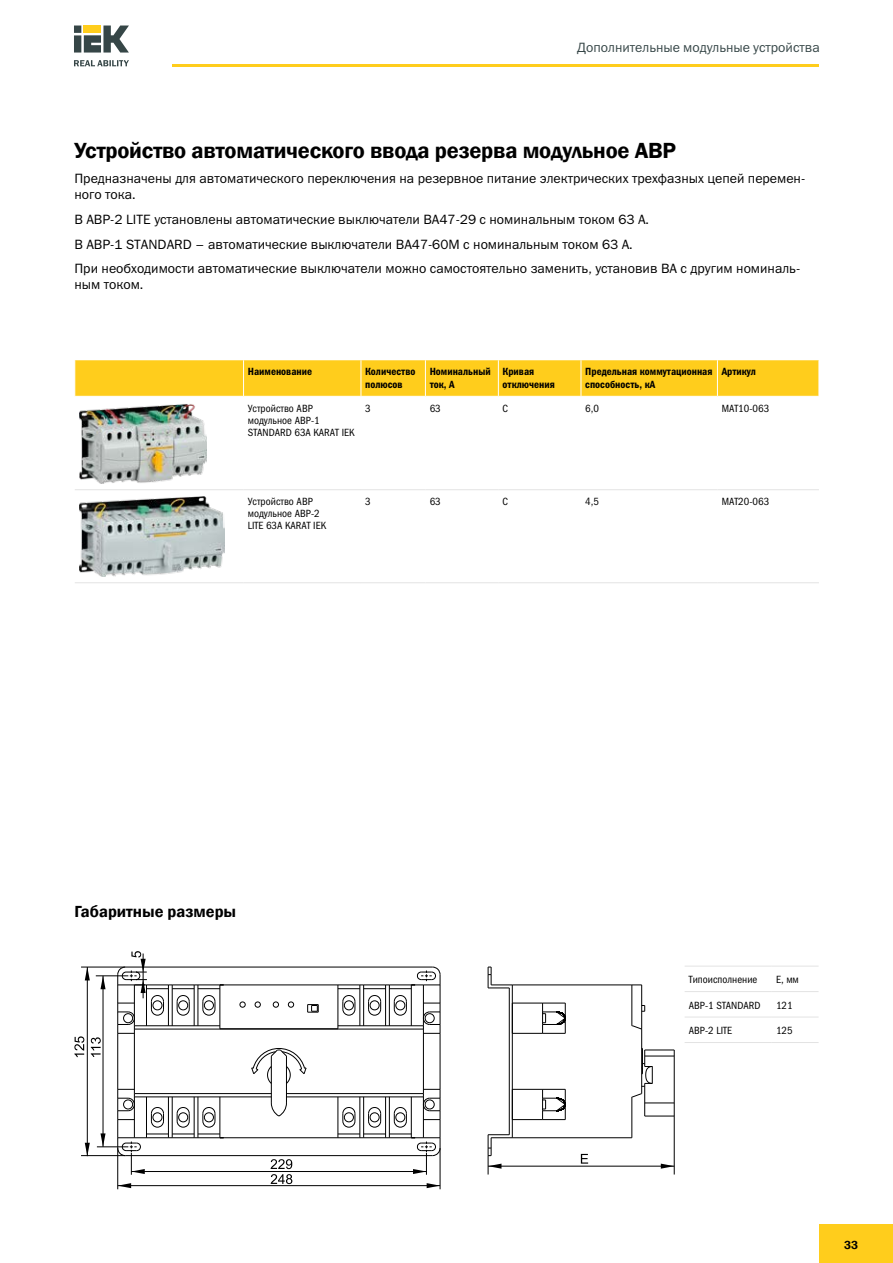
<style>
.page{position:relative;width:893px;height:1263px;background:#fff}
.page>*{position:absolute;margin:0;border:0;box-sizing:border-box;transform-origin:0 0}
.t1{font:600 22.5px "Franklin Gothic";letter-spacing:-.01em;color:#000}
.t2{font:600 16.5px "Franklin Gothic";color:#000}
.t3{font:13.5px/24.8px "Franklin Gothic Book C";color:#000}
.t4{font:13.5px "Franklin Gothic Book C";color:#364647}
.t5{font:600 12px "Franklin Gothic";color:#000}
.t6{font:10.5px/12px "Franklin Gothic Book Cond C";color:#000}
.t7{font:10.5px/12.6px "Franklin Gothic Demi Cond C";color:#000}
</style>
<div class="page">
<div style="left:819px;top:1225px;width:74px;height:38px;background:#ffcd1c"></div>
<hr style="left:172px;top:64px;width:647px;height:2px;background:#ffcd1c">
<svg style="left:74px;top:26px;width:55px;height:27px"></svg>
<svg style="left:74px;top:60px;width:55px;height:6px"></svg>
<hr style="left:81px;top:967px;width:44px;height:1px;background:#000">
<hr style="left:81px;top:1155px;width:44px;height:1px;background:#000">
<hr style="left:87px;top:967px;width:1px;height:189px;background:#000">
<svg style="left:85px;top:967px;width:5px;height:13px"></svg>
<svg style="left:85px;top:1143px;width:5px;height:13px"></svg>
<hr style="left:96px;top:975px;width:30px;height:1px;background:#000">
<hr style="left:103px;top:976px;width:1px;height:171px;background:#000">
<svg style="left:100px;top:976px;width:6px;height:13px"></svg>
<hr style="left:131px;top:1171px;width:295px;height:1px;background:#000">
<hr style="left:117px;top:1148px;width:1px;height:41px;background:#000">
<hr style="left:440px;top:1148px;width:1px;height:41px;background:#000">
<hr style="left:118px;top:1185px;width:322px;height:1px;background:#000">
<svg style="left:118px;top:1183px;width:13px;height:5px"></svg>
<svg style="left:427px;top:1183px;width:13px;height:5px"></svg>
<hr style="left:674px;top:1116px;width:1px;height:58px;background:#000">
<hr style="left:488px;top:1166px;width:186px;height:1px;background:#000">
<svg style="left:661px;top:1163px;width:13px;height:6px"></svg>
<svg style="left:74px;top:1036px;width:10px;height:21px"></svg>
<svg style="left:91px;top:1037px;width:10px;height:20px"></svg>
<svg style="left:271px;top:1159px;width:21px;height:25px"></svg>
<svg style="left:581px;top:1154px;width:7px;height:9px"></svg>
<hr style="left:512px;top:985px;width:1px;height:153px;background:#000">
<hr style="left:509px;top:988px;width:1px;height:147px;background:#000">
<svg style="left:488px;top:1134px;width:24px;height:40px"></svg>
<svg style="left:488px;top:967px;width:24px;height:22px"></svg>
<hr style="left:512px;top:1089px;width:31px;height:1px;background:#000">
<hr style="left:512px;top:1119px;width:31px;height:1px;background:#000">
<hr style="left:512px;top:1033px;width:31px;height:1px;background:#000">
<hr style="left:512px;top:1003px;width:31px;height:1px;background:#000">
<svg style="left:542px;top:1089px;width:24px;height:31px"></svg>
<svg style="left:542px;top:1003px;width:24px;height:31px"></svg>
<hr style="left:512px;top:985px;width:120px;height:1px;background:#000">
<hr style="left:632px;top:985px;width:1px;height:41px;background:#000">
<hr style="left:641px;top:1029px;width:1px;height:64px;background:#000">
<hr style="left:632px;top:1097px;width:1px;height:41px;background:#000">
<hr style="left:512px;top:1137px;width:120px;height:1px;background:#000">
<hr style="left:641px;top:985px;width:1px;height:44px;background:#000">
<svg style="left:632px;top:1025px;width:10px;height:5px"></svg>
<svg style="left:632px;top:1048px;width:43px;height:69px"></svg>
<svg style="left:642px;top:1005px;width:3px;height:7px"></svg>
<hr style="left:440px;top:1033px;width:1px;height:56px;background:#000">
<hr style="left:117px;top:1033px;width:1px;height:56px;background:#000">
<hr style="left:125px;top:967px;width:307px;height:1px;background:#000">
<hr style="left:125px;top:1155px;width:307px;height:1px;background:#000">
<hr style="left:271px;top:1056px;width:1px;height:47px;background:#000">
<hr style="left:286px;top:1056px;width:1px;height:47px;background:#000">
<svg style="left:271px;top:1102px;width:16px;height:14px"></svg>
<svg style="left:251px;top:1048px;width:56px;height:36px"></svg>
<hr style="left:220px;top:985px;width:118px;height:1px;background:#000">
<svg style="left:255px;top:1002px;width:6px;height:5px"></svg>
<svg style="left:288px;top:1002px;width:6px;height:5px"></svg>
<svg style="left:273px;top:1002px;width:6px;height:5px"></svg>
<svg style="left:307px;top:1004px;width:12px;height:9px"></svg>
<svg style="left:240px;top:1002px;width:5px;height:5px"></svg>
<hr style="left:220px;top:1028px;width:118px;height:1px;background:#000">
<hr style="left:134px;top:1093px;width:137px;height:1px;background:#000">
<hr style="left:286px;top:1093px;width:137px;height:1px;background:#000">
<hr style="left:286px;top:1097px;width:137px;height:1px;background:#000">
<hr style="left:134px;top:1097px;width:137px;height:1px;background:#000">
<hr style="left:134px;top:1029px;width:289px;height:1px;background:#000">
<hr style="left:134px;top:1029px;width:1px;height:64px;background:#000">
<hr style="left:423px;top:1029px;width:1px;height:64px;background:#000">
<hr style="left:220px;top:1137px;width:118px;height:1px;background:#000">
<svg style="left:338px;top:967px;width:103px;height:67px"></svg>
<svg style="left:97px;top:1089px;width:127px;height:86px"></svg>
<svg style="left:338px;top:1089px;width:103px;height:86px"></svg>
<svg style="left:117px;top:951px;width:107px;height:83px"></svg>
<svg style="left:75px;top:360px;width:744px;height:36px;background:#ffcd1f"></svg>
<hr style="left:243px;top:360px;width:1px;height:36px;background:#fff">
<hr style="left:361px;top:360px;width:1px;height:36px;background:#fff">
<hr style="left:425px;top:360px;width:1px;height:36px;background:#fff">
<hr style="left:498px;top:360px;width:1px;height:36px;background:#fff">
<hr style="left:581px;top:360px;width:1px;height:36px;background:#fff">
<hr style="left:717px;top:360px;width:1px;height:36px;background:#fff">
<hr style="left:75px;top:489px;width:169px;height:1px;background:#e3e3e3">
<hr style="left:244px;top:489px;width:117px;height:1px;background:#e3e3e3">
<hr style="left:361px;top:489px;width:64px;height:1px;background:#e3e3e3">
<hr style="left:425px;top:489px;width:73px;height:1px;background:#e3e3e3">
<hr style="left:498px;top:489px;width:83px;height:1px;background:#e3e3e3">
<hr style="left:581px;top:489px;width:136px;height:1px;background:#e3e3e3">
<hr style="left:717px;top:489px;width:102px;height:1px;background:#e3e3e3">
<hr style="left:75px;top:582px;width:169px;height:1px;background:#e3e3e3">
<hr style="left:244px;top:582px;width:117px;height:1px;background:#e3e3e3">
<hr style="left:361px;top:582px;width:64px;height:1px;background:#e3e3e3">
<hr style="left:425px;top:582px;width:73px;height:1px;background:#e3e3e3">
<hr style="left:498px;top:582px;width:83px;height:1px;background:#e3e3e3">
<hr style="left:581px;top:582px;width:136px;height:1px;background:#e3e3e3">
<hr style="left:717px;top:582px;width:102px;height:1px;background:#e3e3e3">
<img style="left:79px;top:404px;width:128px;height:79px">
<img style="left:79px;top:496px;width:146px;height:80px">
<hr style="left:685px;top:966px;width:87px;height:1px;background:#e3e3e3">
<hr style="left:772px;top:966px;width:47px;height:1px;background:#e3e3e3">
<hr style="left:685px;top:991px;width:87px;height:1px;background:#e3e3e3">
<hr style="left:772px;top:991px;width:47px;height:1px;background:#e3e3e3">
<hr style="left:685px;top:1017px;width:87px;height:1px;background:#e3e3e3">
<hr style="left:772px;top:1017px;width:47px;height:1px;background:#e3e3e3">
<hr style="left:685px;top:1042px;width:87px;height:1px;background:#e3e3e3">
<hr style="left:772px;top:1042px;width:47px;height:1px;background:#e3e3e3">
<p class="t4" style="left:577px;top:40px;width:244px">Дополнительные модульные устройства</p>
<h1 class="t1" style="left:74px;top:137px;width:603px">Устройство автоматического ввода резерва модульное АВР</h1>
<p class="t3" style="left:74px;top:170px;width:732px;line-height:16.2px">Предназначены для автоматического переключения на резервное питание электрических трехфазных цепей перемен&shy;ного тока.</p>
<p class="t3" style="left:74px;top:207px;width:727px">В АВР-2 LITE установлены автоматические выключатели ВА47-29 с номинальным током 63 А.<br>В АВР-1 STANDARD – автоматические выключатели ВА47-60М с номинальным током 63 А.<br>При необходимости автоматические выключатели можно самостоятельно заменить, установив ВА с другим номиналь-</p>
<p class="t3" style="left:74px;top:272px;width:71px">ным током.</p>
<p class="t7" style="left:248px;top:365px;width:66px">Наименование</p>
<p class="t7" style="left:365px;top:365px;width:52px">Количество полюсов</p>
<p class="t7" style="left:430px;top:365px;width:63px">Номинальный ток, А</p>
<p class="t7" style="left:503px;top:365px;width:54px">Кривая отключения</p>
<p class="t7" style="left:585px;top:365px;width:129px">Предельная коммутационная способность, кА</p>
<p class="t7" style="left:722px;top:365px;width:36px">Артикул</p>
<p class="t6" style="left:248px;top:402px;width:108px">Устройство АВР модульное АВР-1<br>STANDARD 63А KARAT IEK</p>
<p class="t6" style="left:365px;top:402px;width:7px">3</p>
<p class="t6" style="left:430px;top:402px;width:13px">63</p>
<p class="t6" style="left:503px;top:402px;width:7px">С</p>
<p class="t6" style="left:585px;top:402px;width:15px">6,0</p>
<p class="t6" style="left:722px;top:402px;width:49px">MAT10-063</p>
<p class="t6" style="left:248px;top:495px;width:80px">Устройство АВР модульное АВР-2<br>LITE 63А KARAT IEK</p>
<p class="t6" style="left:365px;top:495px;width:7px">3</p>
<p class="t6" style="left:430px;top:495px;width:13px">63</p>
<p class="t6" style="left:503px;top:495px;width:7px">С</p>
<p class="t6" style="left:585px;top:495px;width:15px">4,5</p>
<p class="t6" style="left:722px;top:495px;width:49px">MAT20-063</p>
<p class="t2" style="left:74px;top:902px;width:163px">Габаритные размеры</p>
<p class="t6" style="left:689px;top:973px;width:70px">Типоисполнение</p>
<p class="t6" style="left:776px;top:973px;width:24px">Е, мм</p>
<p class="t6" style="left:689px;top:999px;width:73px">АВР-1 STANDARD</p>
<p class="t6" style="left:776px;top:999px;width:18px">121</p>
<p class="t6" style="left:689px;top:1024px;width:45px">АВР-2 LITE</p>
<p class="t6" style="left:776px;top:1024px;width:18px">125</p>
<p class="t5" style="left:844px;top:1237px;width:16px">33</p>
</div>
